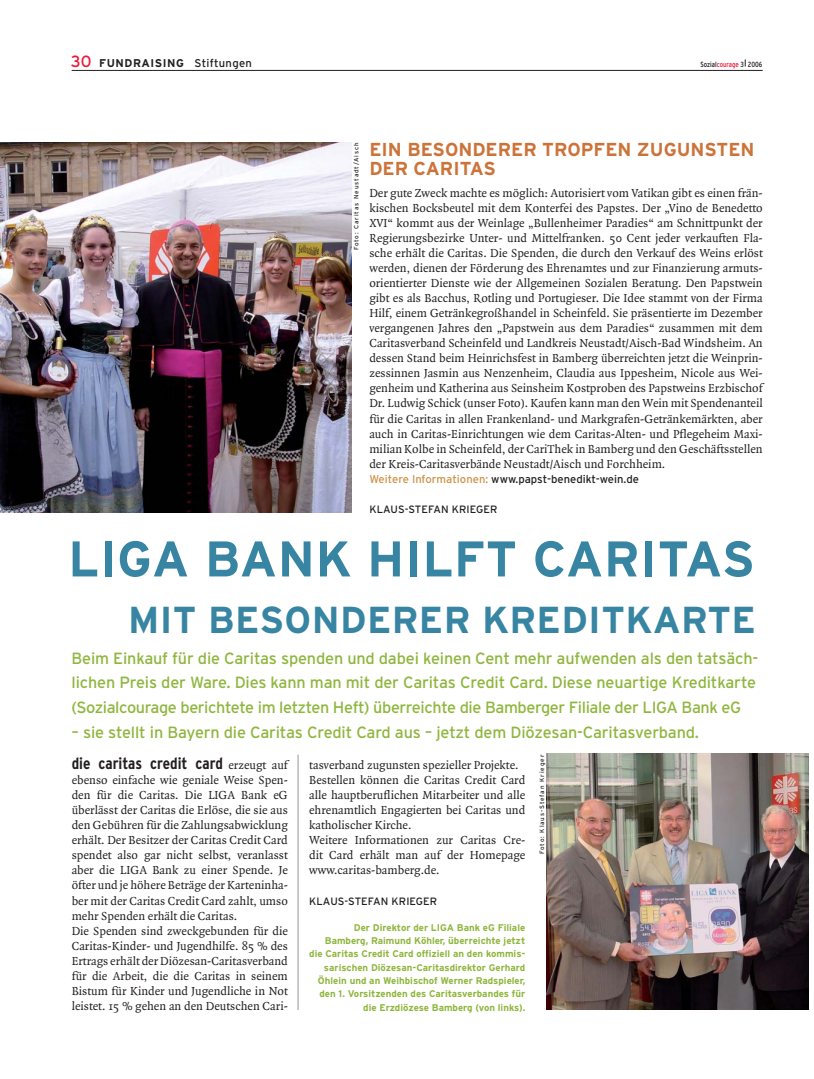
<style>
.page{position:relative;width:814px;height:1079px;background:#fff}
.page>*{position:absolute;margin:0;border:0;box-sizing:border-box;transform-origin:0 0}
.t1{font:700 50px "Interstate";letter-spacing:.01em;color:#3785a3}
.t2{font:700 37.5px "Interstate";letter-spacing:.01em;color:#3785a3}
.t3{font:700 18.75px/19.5px "Interstate";color:#cc733a}
.t4{font:16.25px/24.8px "Interstate";letter-spacing:-.01em;color:#8fb63e}
.t5{font:700 condensed 16.25px "Interstate";color:#231f20}
.t6{font:12.5px/15px "Quadraat";color:#231f20}
.t7{font:11.25px "Interstate";color:#231f20}
.t8{font:700 11.25px "Interstate";letter-spacing:.05em;color:#231f20}
.t9{font:10.62px "Interstate";letter-spacing:.01em;color:#231f20}
.t10{font:700 9.75px/13.2px "Interstate";color:#8fb63e;text-align:right}
.t11{font:condensed 7.5px "Interstate";color:#231f20}
.t12{font:6.25px "Interstate";letter-spacing:.15em;color:#231f20}
.s1{font-weight:400;font-size:16.25px;color:#ed1a3a}
.s2{font-weight:400}
.s3{color:#ed1a3a}
.s4{color:#cd9246}
.s5{font-family:"Quadraat";font-weight:400;font-stretch:normal;font-size:12.5px}
</style>
<div class="page">
<hr style="left:72px;top:70px;width:691px;height:1px;background:#231f20">
<img style="left:0;top:143px;width:352px;height:370px">
<hr style="left:298px;top:755px;width:1px;height:255px;background:#939598">
<img style="left:546px;top:754px;width:263px;height:256px">
<p class="t8" style="left:71px;top:58px;width:182px"><span class="s1">30</span> FUNDRAISING <span class="s2">Stiftungen</span></p>
<p class="t11" style="left:700px;top:61px;width:63px">So zi al <span class="s3">cou ra ge</span> 3 2006</p>
<p class="t12" style="left:354px;top:250px;width:109px;rotate:-90deg">Foto: Caritas Neustadt/Aisch</p>
<h3 class="t3" style="left:369px;top:141px;width:387px">EIN BESONDERER TROPFEN ZUGUNSTEN<br>DER CARITAS</h3>
<p class="t6" style="left:369px;top:186px;width:395px;text-align:justify">Der gute Zweck machte es möglich: Autorisiert vom Vatikan gibt es einen frän&shy;kischen Bocksbeutel mit dem Konterfei des Papstes. Der „Vino de Benedetto XVI“ kommt aus der Weinlage „Bullenheimer Paradies“ am Schnittpunkt der Regierungsbezirke Unter- und Mittelfranken. 50 Cent jeder verkauften Fla&shy;sche erhält die Caritas. Die Spenden, die durch den Verkauf des Weins erlöst werden, dienen der Förderung des Ehrenamtes und zur Finanzierung armuts&shy;orientierter Dienste wie der Allgemeinen Sozialen Beratung. Den Papstwein gibt es als Bacchus, Rotling und Portugieser. Die Idee stammt von der Firma Hilf, einem Getränkegroßhandel in Scheinfeld. Sie präsentierte im Dezember vergangenen Jahres den „Papstwein aus dem Paradies“ zusammen mit dem Caritasverband Scheinfeld und Landkreis Neustadt/Aisch-Bad Windsheim. An dessen Stand beim Heinrichsfest in Bamberg überreichten jetzt die Weinprin&shy;zessinnen Jasmin aus Nenzenheim, Claudia aus Ippesheim, Nicole aus Wei&shy;genheim und Katherina aus Seinsheim Kostproben des Papstweins Erzbischof Dr. Ludwig Schick (unser Foto). Kaufen kann man den Wein mit Spendenanteil für die Caritas in allen Frankenland- und Markgrafen-Getränkemärkten, aber auch in Caritas-Einrichtungen wie dem Caritas-Alten- und Pflegeheim Maxi&shy;milian Kolbe in Scheinfeld, der CariThek in Bamberg und den Geschäftsstellen der Kreis-Caritasverbände Neustadt/Aisch und Forchheim.</p>
<p class="t7" style="left:369px;top:475px;width:271px"><span class="s4">Weitere Informationen:</span> www.papst-benedikt-wein.de</p>
<p class="t9" style="left:369px;top:505px;width:130px">KLAUS-STEFAN KRIEGER</p>
<h1 class="t1" style="left:68px;top:540px;width:688px">LIGA BANK HILFT CARITAS</h1>
<h2 class="t2" style="left:128px;top:606px;width:629px">MIT BESONDERER KREDITKARTE</h2>
<p class="t4" style="left:72px;top:647px;width:688px">Beim Einkauf für die Caritas spenden und dabei keinen Cent mehr aufwenden als den tatsäch&shy;lichen Preis der Ware. Dies kann man mit der Caritas Credit Card. Diese neuartige Kreditkarte (Sozialcourage berichtete im letzten Heft) überreichte die Bamberger Filiale der LIGA Bank eG</p>
<h3 class="t4" style="left:72px;top:721px;width:629px">– sie stellt in Bayern die Caritas Credit Card aus – jetzt dem Diözesan-Caritasverband.</h3>
<h3 class="t5" style="left:72px;top:757px;width:218px">die caritas credit card <span class="s5">erzeugt auf</span></h3>
<p class="t6" style="left:72px;top:773px;width:218px">ebenso einfache wie geniale Weise Spen&shy;den für die Caritas. Die LIGA Bank eG überlässt der Caritas die Erlöse, die sie aus den Gebühren für die Zahlungsabwicklung erhält. Der Besitzer der Caritas Credit Card spendet also gar nicht selbst, veranlasst aber die LIGA Bank zu einer Spende. Je öfter und je höhere Beträge der Karteninha&shy;ber mit der Caritas Credit Card zahlt, umso mehr Spenden erhält die Caritas.<br>Die Spenden sind zweckgebunden für die Caritas-Kinder- und Jugendhilfe. 85 % des Ertrags erhält der Diözesan-Caritasverband für die Arbeit, die die Caritas in seinem Bistum für Kinder und Jugendliche in Not leistet. 15 % gehen an den Deutschen Cari-</p>
<p class="t6" style="left:309px;top:758px;width:218px">tasverband zugunsten spezieller Projekte.<br>Bestellen können die Caritas Credit Card alle hauptberuflichen Mitarbeiter und alle ehrenamtlich Engagierten bei Caritas und katholischer Kirche.<br>Weitere Informationen zur Caritas Cre&shy;dit Card erhält man auf der Homepage www.caritas-bamberg.de.</p>
<p class="t9" style="left:309px;top:897px;width:130px">KLAUS-STEFAN KRIEGER</p>
<p class="t10" style="left:309px;top:921px;width:218px">Der Direktor der LIGA Bank eG Filiale Bamberg, Raimund Köhler, überreichte jetzt die Caritas Credit Card offiziell an den kommis&shy;sarischen Diözesan-Caritasdirektor Gerhard Öhlein und an Weihbischof Werner Radspieler, den 1. Vorsitzenden des Caritasverbandes für die Erzdiözese Bamberg (von links).</p>
<p class="t12" style="left:539px;top:854px;width:101px;rotate:-90deg">Foto: Klaus-Stefan Krieger</p>
</div>
